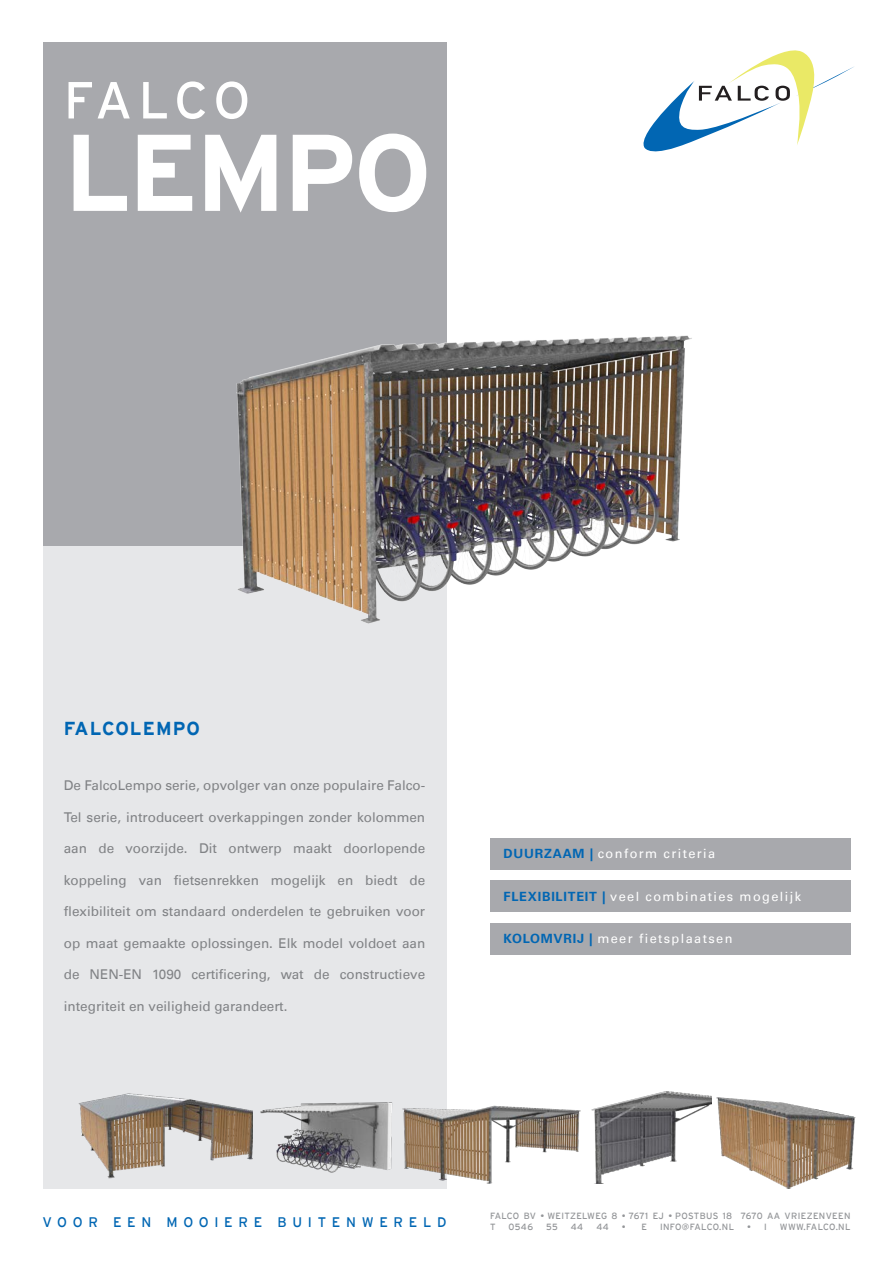
<style>
.page{position:relative;width:893px;height:1263px;background:#fff}
.page>*{position:absolute;margin:0;border:0;box-sizing:border-box;transform-origin:0 0}
.t1{font:700 108.75px "Interstate";letter-spacing:-.03em;color:#fff}
.t2{font:52.05px "Interstate";letter-spacing:.095em;color:#fff}
.t3{font:700 18.75px "Interstate";letter-spacing:.06em;color:#0166b3}
.t4{font:13.8px "Interstate";letter-spacing:.41em;color:#0166b3}
.t5{font:13.5px "Univers LT";color:#808285}
.t6{font:12.75px "Univers LT";letter-spacing:.11em;color:#fff}
.t7{font:9px "Interstate";letter-spacing:.04em;color:#939598}
.s1{font-weight:700;color:#0166b3}
</style>
<div class="page">
<div style="left:43px;top:546px;width:403px;height:643px;background:#e6e7e9"></div>
<div style="left:43px;top:43px;width:403px;height:503px;background:#a8a9ad"></div>
<svg style="left:643px;top:50px;width:211px;height:102px"></svg>
<div style="left:490px;top:838px;width:360px;height:32px;background:#a8a9ad"></div>
<div style="left:490px;top:880px;width:360px;height:32px;background:#a8a9ad"></div>
<div style="left:490px;top:923px;width:360px;height:32px;background:#a8a9ad"></div>
<img style="left:236px;top:274px;width:456px;height:390px">
<img style="left:711px;top:1095px;width:145px;height:94px">
<img style="left:78px;top:1093px;width:174px;height:86px">
<img style="left:252px;top:1102px;width:141px;height:71px">
<img style="left:591px;top:1091px;width:120px;height:92px">
<img style="left:402px;top:1080px;width:179px;height:108px">
<p class="t2" style="left:64px;top:71px;width:188px">FALCO</p>
<p class="t1" style="left:64px;top:112px;width:370px">LEMPO</p>
<p class="t3" style="left:64px;top:718px;width:138px">FALCOLEMPO</p>
<p class="t5" style="left:64px;top:777px;width:363px">De FalcoLempo serie, opvolger van onze populaire Falco-</p>
<p class="t5" style="left:64px;top:809px;width:363px">Tel serie, introduceert overkappingen zonder kolommen</p>
<p class="t5" style="left:64px;top:840px;width:363px">aan de voorzijde. Dit ontwerp maakt doorlopende</p>
<p class="t5" style="left:64px;top:872px;width:363px">koppeling van fietsenrekken mogelijk en biedt de</p>
<p class="t5" style="left:64px;top:903px;width:363px">flexibiliteit om standaard onderdelen te gebruiken voor</p>
<p class="t5" style="left:64px;top:935px;width:363px">op maat gemaakte oplossingen. Elk model voldoet aan</p>
<p class="t5" style="left:64px;top:966px;width:363px">de NEN-EN 1090 certificering, wat de constructieve</p>
<p class="t5" style="left:64px;top:998px;width:225px">integriteit en veiligheid garandeert.</p>
<p class="t6" style="left:503px;top:846px;width:213px"><span class="s1">DUURZAAM |</span> conform criteria</p>
<p class="t6" style="left:503px;top:889px;width:299px"><span class="s1">FLEXIBILITEIT |</span> veel combinaties mogelijk</p>
<p class="t6" style="left:503px;top:931px;width:230px"><span class="s1">KOLOMVRIJ |</span> meer fietsplaatsen</p>
<p class="t4" style="left:43px;top:1214px;width:405px">VOOR EEN MOOIERE BUITENWERELD</p>
<p class="t7" style="left:490px;top:1211px;width:362px">FALCO BV • WEITZELWEG 8 • 7671 EJ • POSTBUS 18 7670 AA VRIEZENVEEN</p>
<p class="t7" style="left:490px;top:1222px;width:7px">T</p>
<p class="t7" style="left:509px;top:1222px;width:26px">0546</p>
<p class="t7" style="left:546px;top:1222px;width:13px">55</p>
<p class="t7" style="left:571px;top:1222px;width:14px">44</p>
<p class="t7" style="left:596px;top:1222px;width:14px">44</p>
<p class="t7" style="left:622px;top:1222px;width:27px">• E</p>
<p class="t7" style="left:660px;top:1222px;width:75px">INFO@FALCO.NL</p>
<p class="t7" style="left:747px;top:1222px;width:21px">• I</p>
<p class="t7" style="left:780px;top:1222px;width:72px">WWW.FALCO.NL</p>
</div>
